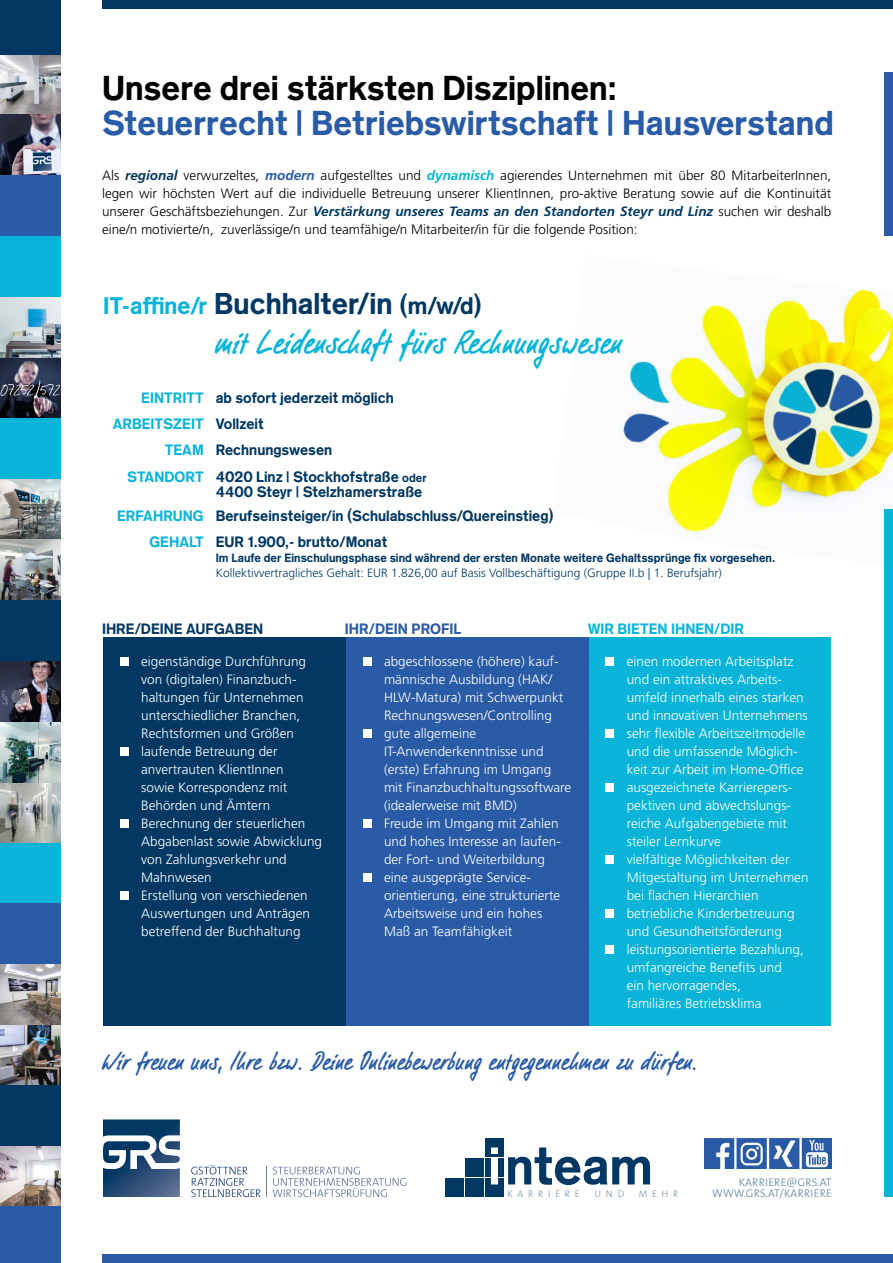
<style>
.page{position:relative;width:893px;height:1263px;background:#fff}
.page>*{position:absolute;margin:0;border:0;box-sizing:border-box;transform-origin:0 0}
.t1{font:700 52.8px "Standard CT";color:#003863}
.t2{font:36px "Filzerhand EF";letter-spacing:-.02em;color:#09b4d8}
.t3{font:700 34.5px "Standard CT";color:#295ba6}
.t4{font:700 34.5px "Standard CT";color:#000}
.t5{font:700 30px "Standard CT";color:#003863}
.t6{font:27px "Filzerhand EF";letter-spacing:-.025em;color:#295ba6}
.t7{font:700 15px/24px "Standard CT";color:#003863}
.t8{font:700 15px "Standard CT";color:#09b4d8}
.t9{font:700 15px "Standard CT";color:#295ba6}
.t10{font:300 13.5px/18px "Frutiger LT Std";color:#fff}
.t11{font:300 13.5px/18px "Frutiger LT Std";color:#000;text-align:justify}
.t12{font:300 12px "Frutiger LT Std";color:#003863}
.t13{font:700 12px "Standard CT";color:#003863}
.t14{font:300 11.25px/11.2px "The Sans B W4";letter-spacing:.015em;color:#7391a9;text-align:right}
.t15{font:300 9.6px "The Sans B W3";letter-spacing:.5em;color:#7391a9}
.s1{font-weight:700;font-style:italic;color:#003863}
.s2{font-weight:700;font-style:italic;color:#295ba6}
.s3{font-weight:700;font-style:italic;color:#09b4d8}
.s4{font-size:24px;color:#09b4d8}
.s5{font-size:24px}
.s6{color:#09b4d8}
.s7{color:#003863}
.s8{font-size:12px}
.s9{color:#fff}
</style>
<div class="page">
<img style="left:623px;top:290px;width:270px;height:242px">
<div style="left:588px;top:637px;width:243px;height:388px;background:#09b4d8"></div>
<div style="left:605px;top:657px;width:9px;height:9px;background:#fff"></div>
<div style="left:605px;top:729px;width:9px;height:9px;background:#fff"></div>
<div style="left:605px;top:783px;width:9px;height:9px;background:#fff"></div>
<div style="left:605px;top:855px;width:9px;height:9px;background:#fff"></div>
<div style="left:605px;top:909px;width:9px;height:9px;background:#fff"></div>
<div style="left:605px;top:945px;width:9px;height:9px;background:#fff"></div>
<div style="left:346px;top:637px;width:242px;height:388px;background:#295ba6"></div>
<div style="left:363px;top:657px;width:8px;height:9px;background:#fff"></div>
<div style="left:363px;top:729px;width:8px;height:9px;background:#fff"></div>
<div style="left:363px;top:819px;width:8px;height:9px;background:#fff"></div>
<div style="left:363px;top:873px;width:8px;height:9px;background:#fff"></div>
<div style="left:103px;top:637px;width:243px;height:388px;background:#003863"></div>
<div style="left:120px;top:657px;width:8px;height:9px;background:#fff"></div>
<div style="left:120px;top:747px;width:8px;height:9px;background:#fff"></div>
<div style="left:120px;top:819px;width:8px;height:9px;background:#fff"></div>
<div style="left:120px;top:891px;width:8px;height:9px;background:#fff"></div>
<img style="left:0;top:54px;width:61px;height:61px">
<img style="left:0;top:297px;width:61px;height:121px">
<img style="left:0;top:479px;width:61px;height:121px">
<img style="left:0;top:661px;width:61px;height:182px">
<img style="left:0;top:964px;width:61px;height:121px">
<img style="left:0;top:1146px;width:61px;height:61px">
<img style="left:0;top:115px;width:61px;height:61px">
<div style="left:0;top:0;width:61px;height:54px;background:#003863"></div>
<div style="left:0;top:176px;width:61px;height:60px;background:#295ba6"></div>
<div style="left:0;top:418px;width:61px;height:61px;background:#09b4d8"></div>
<div style="left:0;top:600px;width:61px;height:61px;background:#003863"></div>
<div style="left:0;top:843px;width:61px;height:60px;background:#09b4d8"></div>
<div style="left:0;top:903px;width:61px;height:61px;background:#295ba6"></div>
<div style="left:0;top:1085px;width:61px;height:61px;background:#003863"></div>
<div style="left:0;top:236px;width:61px;height:61px;background:#09b4d8"></div>
<div style="left:0;top:1207px;width:61px;height:56px;background:#295ba6"></div>
<div style="left:102px;top:0;width:791px;height:9px;background:#003863"></div>
<div style="left:884px;top:72px;width:9px;height:164px;background:#295ba6"></div>
<div style="left:884px;top:509px;width:9px;height:688px;background:#09b4d8"></div>
<div style="left:103px;top:1254px;width:790px;height:9px;background:#295ba6"></div>
<svg style="left:103px;top:1119px;width:77px;height:78px"></svg>
<svg style="left:191px;top:1165px;width:70px;height:32px"></svg>
<svg style="left:273px;top:1167px;width:133px;height:30px"></svg>
<hr style="left:266px;top:1167px;width:1px;height:30px;background:#6f7e9f">
<div style="left:445px;top:1178px;width:19px;height:18px;background:#003863"></div>
<div style="left:465px;top:1178px;width:19px;height:18px;background:#003863"></div>
<div style="left:465px;top:1158px;width:19px;height:19px;background:#003863"></div>
<div style="left:485px;top:1178px;width:18px;height:18px;background:#003863"></div>
<div style="left:485px;top:1158px;width:18px;height:19px;background:#003863"></div>
<div style="left:485px;top:1138px;width:18px;height:19px;background:#003863"></div>
<img style="left:704px;top:1138px;width:127px;height:30px">
<h3 class="t4" style="left:102px;top:67px;width:516px">Unsere drei stärksten Disziplinen:</h3>
<h3 class="t3" style="left:102px;top:101px;width:733px">Steuerrecht | Betriebswirtschaft | Hausverstand</h3>
<p class="t11" style="left:102px;top:167px;width:731px">Als <span class="s1">regional</span> verwurzeltes, <span class="s2">modern</span> aufgestelltes und <span class="s3">dynamisch</span> agierendes Unternehmen mit über 80 MitarbeiterInnen, legen wir höchsten Wert auf die individuelle Betreuung unserer KlientInnen, pro-aktive Beratung sowie auf die Kontinuität unserer Geschäftsbeziehungen. Zur <span class="s1">Verstärkung unseres Teams an den Standorten Steyr und Linz</span> suchen wir deshalb eine/n motivierte/n, zuverlässige/n und teamfähige/n Mitarbeiter/in für die folgende Position:</p>
<h3 class="t5" style="left:103px;top:285px;width:380px"><span class="s4">IT-affine/r</span> Buchhalter/in <span class="s5">(m/w/d)</span></h3>
<h2 class="t2" style="left:215px;top:319px;width:409px">mit Leidenschaft fürs Rechnungswesen</h2>
<p class="t7" style="left:141px;top:385px;width:254px"><span class="s6">EINTRITT</span> ab sofort jederzeit möglich</p>
<p class="t8" style="left:113px;top:414px;width:152px">ARBEITSZEIT <span class="s7">Vollzeit</span></p>
<p class="t7" style="left:165px;top:438px;width:169px"><span class="s6">TEAM</span> Rechnungswesen</p>
<p class="t7" style="left:127px;top:464px;width:301px"><span class="s6">STANDORT</span> 4020 Linz | Stockhofstraße <span class="s8">oder</span></p>
<p class="t7" style="left:117px;top:479px;width:438px;text-indent:99px">4400 Steyr | Stelzhamerstraße<br><span class="s6">ERFAHRUNG</span> Berufseinsteiger/in (Schulabschluss/Quereinstieg)</p>
<p class="t7" style="left:149px;top:530px;width:239px"><span class="s6">GEHALT</span> EUR 1.900,- brutto/Monat</p>
<p class="t13" style="left:216px;top:550px;width:561px">Im Laufe der Einschulungsphase sind während der ersten Monate weitere Gehaltssprünge fix vorgesehen.</p>
<p class="t12" style="left:216px;top:566px;width:508px">Kollektivvertragliches Gehalt: EUR 1.826,00 auf Basis Vollbeschäftigung (Gruppe II.b | 1. Berufsjahr)</p>
<p class="t7" style="left:102px;top:616px;width:163px">IHRE/DEINE AUFGABEN</p>
<p class="t10" style="left:141px;top:653px;width:182px">eigenständige Durchführung von (digitalen) Finanzbuch&shy;haltungen für Unternehmen unterschiedlicher Branchen,<br>Rechtsformen und Größen laufende Betreuung der anvertrauten KlientInnen<br>sowie Korrespondenz mit<br>Behörden und Ämtern<br>Berechnung der steuerlichen<br>Abgabenlast sowie Abwicklung von Zahlungsverkehr und<br>Mahnwesen<br>Erstellung von verschiedenen<br>Auswertungen und Anträgen betreffend der Buchhaltung</p>
<p class="t9" style="left:345px;top:619px;width:118px">IHR/DEIN PROFIL</p>
<p class="t8" style="left:588px;top:619px;width:158px">WIR BIETEN IHNEN/DIR</p>
<p class="t10" style="left:384px;top:653px;width:189px">abgeschlossene (höhere) kauf&shy;männische Ausbildung (HAK/<br>HLW-Matura) mit Schwerpunkt<br>Rechnungswesen/Controlling gute allgemeine<br>IT-Anwenderkenntnisse und (erste) Erfahrung im Umgang mit Finanzbuchhaltungssoftware (idealerweise mit BMD)<br>Freude im Umgang mit Zahlen und hohes Interesse an laufen&shy;der Fort- und Weiterbildung eine ausgeprägte Service&shy;orientierung, eine strukturierte<br>Arbeitsweise und ein hohes<br>Maß an Teamfähigkeit</p>
<p class="t10" style="left:627px;top:653px;width:183px">einen modernen Arbeitsplatz und ein attraktives Arbeits&shy;umfeld innerhalb eines starken und innovativen Unternehmens sehr flexible Arbeitszeitmodelle und die umfassende Möglich&shy;keit zur Arbeit im Home-Office ausgezeichnete Karrierepers&shy;pektiven und abwechslungs&shy;reiche Aufgabengebiete mit steiler Lernkurve<br>vielfältige Möglichkeiten der<br>Mitgestaltung im Unternehmen bei flachen Hierarchien betriebliche Kinderbetreuung und Gesundheitsförderung leistungsorientierte Bezahlung, umfangreiche Benefits und<br>ein hervorragendes,<br>familiäres Betriebsklima</p>
<h3 class="t6" style="left:102px;top:1044px;width:597px">Wir freuen uns, Ihre bzw. Deine Onlinebewerbung entgegennehmen zu dürfen.</h3>
<h1 class="t1" style="left:488px;top:1133px;width:166px"><span class="s9">i</span>nteam</h1>
<p class="t15" style="left:507px;top:1187px;width:172px">KARRIERE<span class="s9">_</span>UND<span class="s9">_</span>MEHR</p>
<p class="t14" style="left:712px;top:1176px;width:121px">KARRIERE@GRS.AT<br>WWW.GRS.AT/KARRIERE</p>
</div>
